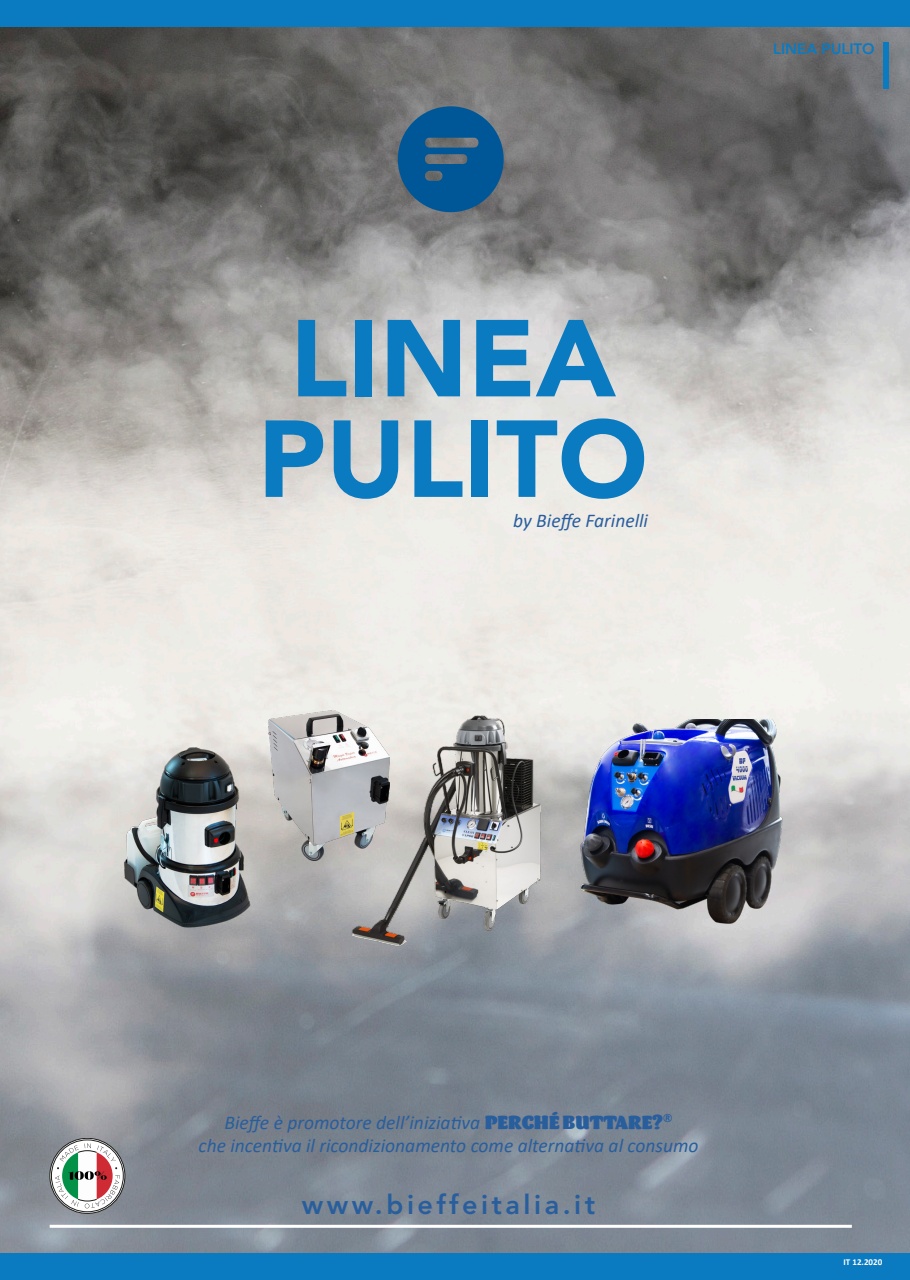
<style>
.page{position:relative;width:910px;height:1280px;background:#fff}
.page>*{position:absolute;margin:0;border:0;box-sizing:border-box;transform-origin:0 0}
.t1{font:900 108px "Avenir LT Std";color:#0b7bc1}
.t2{font:800 27px "Avenir LT Std";letter-spacing:.13em;color:#295e9d}
.t3{font:italic 19.5px "Calibri";color:#295e9d}
.t4{font:800 15px "Avenir LT Std";color:#0b7bc1}
.t5{font:700 9px "Calibri";color:#fff}
.s1{font-family:"Barricada Pro";font-style:normal}
</style>
<div class="page">
<div style="left:0;top:0;width:910px;height:28px;background:#0b7bc1"></div>
<div style="left:0;top:1252px;width:910px;height:28px;background:#0b7bc1"></div>
<img style="left:0;top:28px;width:910px;height:1224px">
<div style="left:883px;top:43px;width:6px;height:46px;background:#0b7bc1"></div>
<svg style="left:398px;top:106px;width:106px;height:106px;background:#25608c"></svg>
<svg style="left:50px;top:1138px;width:75px;height:75px"></svg>
<div style="left:51px;top:1139px;width:73px;height:73px;border:1px solid #1d1d1b;border-radius:50%"></div>
<svg style="left:55px;top:1143px;width:65px;height:65px"></svg>
<hr style="left:50px;top:1225px;width:802px;height:3px;background:#fff">
<img style="left:123px;top:729px;width:138px;height:210px">
<img style="left:269px;top:711px;width:121px;height:149px">
<img style="left:561px;top:720px;width:222px;height:223px">
<img style="left:329px;top:715px;width:232px;height:232px">
<p class="t1" style="left:290px;top:293px;width:328px">LINEA</p>
<p class="t1" style="left:258px;top:394px;width:391px">PULITO</p>
<p class="t3" style="left:513px;top:507px;width:136px">by Bieffe Farinelli</p>
<p class="t4" style="left:773px;top:40px;width:103px">LINEA PULITO</p>
<p class="t3" style="left:224px;top:1109px;width:450px">Bieffe è promotore dell’iniziativa <span class="s1">PERCHÉ BUTTARE?</span><sup>®</sup></p>
<p class="t3" style="left:199px;top:1132px;width:501px">che incentiva il ricondizionamento come alternativa al consumo</p>
<p class="t2" style="left:302px;top:1188px;width:295px">www.bieffeitalia.it</p>
<p class="t5" style="left:844px;top:1256px;width:40px">IT 12.2020</p>
</div>
